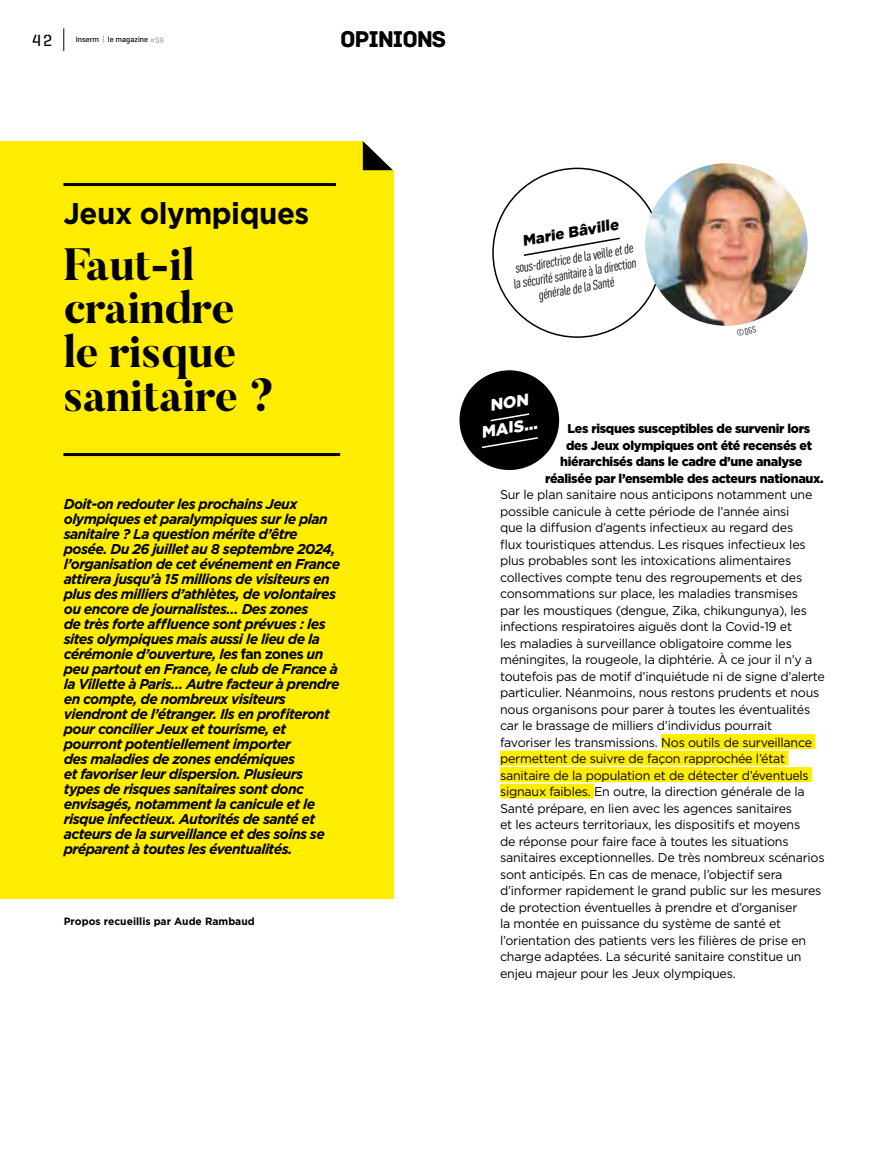
<style>
.page{position:relative;width:893px;height:1149px;background:#fff}
.page>*{position:absolute;margin:0;border:0;box-sizing:border-box;transform-origin:0 0}
._08_OPINIONS_Titre{font:800 45px/43.5px "Butler";letter-spacing:-.015em;color:#000}
._08_OPINIONS_SURTITRE{font:700 30px "Gotham";letter-spacing:-.015em;color:#000}
.t1{font:24px "Archive";letter-spacing:-.05em;color:#000}
.t2{font:500 16.5px "Geogrotesque Stencil A";color:#000}
._08_OPINIONS_Opinion{font:italic 900 16.2px "Gotham";color:#fff}
._000_AFFILIATION_NOM{font:900 15px "Gotham";color:#000}
._08_OPINIONS_Chapeau{font:italic 700 14.25px/15px "Gotham";letter-spacing:-.04em;color:#000}
._000_AFFILIATION_CERCLE{font:condensed 13.5px/15px "DINOT";color:#000;text-align:center}
._05_TC_txt_drapeau{font:12.75px "Gotham";letter-spacing:-.02em;color:#000}
._05_TC_txt_drapeau-2{font:900 12.75px "Gotham";letter-spacing:-.025em;color:#000}
.t3{font:700 10.5px "Gotham";color:#000}
.t4{font:500 7.95px "Geogrotesque Stencil A";color:#000}
.s1{color:#9c9e9f}
.s2{font-style:normal}
</style>
<div class="page">
<div style="left:0;top:141px;width:393px;height:757px;background:#ffed00"></div>
<svg style="left:362px;top:141px;width:32px;height:42px"></svg>
<hr style="left:63px;top:183px;width:273px;height:3px;background:#000">
<hr style="left:63px;top:453px;width:277px;height:3px;background:#000">
<div style="left:661px;top:733px;width:154px;height:15px;background:#ffed00"></div>
<div style="left:500px;top:750px;width:288px;height:15px;background:#ffed00"></div>
<div style="left:500px;top:766px;width:312px;height:15px;background:#ffed00"></div>
<div style="left:500px;top:783px;width:94px;height:15px;background:#ffed00"></div>
<svg style="left:523px;top:237px;width:97px;height:19px"></svg>
<div style="left:459px;top:370px;width:100px;height:100px;background:#000;border-radius:50%"></div>
<img style="left:645px;top:163px;width:163px;height:162px;border-radius:81px">
<svg style="left:482px;top:437px;width:56px;height:12px"></svg>
<svg style="left:63px;top:28px;width:1px;height:23px"></svg>
<svg style="left:490px;top:413px;width:40px;height:9px"></svg>
<p class="t2" style="left:32px;top:30px;width:21px">42</p>
<p class="t4" style="left:76px;top:34px;width:90px">Inserm <span class="s1">|</span> le magazine <span class="s1">#59</span></p>
<h3 class="t1" style="left:340px;top:25px;width:108px">OPINIONS</h3>
<p class="_08_OPINIONS_SURTITRE" style="left:63px;top:194px;width:247px">Jeux olympiques</p>
<p class="_08_OPINIONS_Titre" style="left:63px;top:242px;width:213px">Faut-il craindre le risque sanitaire ?</p>
<p class="_08_OPINIONS_Chapeau" style="left:64px;top:496px;width:278px">Doit-on redouter les prochains Jeux olympiques et paralympiques sur le plan sanitaire ? La question mérite d’être posée. Du 26 juillet au 8 septembre 2024, l’organisation de cet événement en France attirera jusqu’à 15 millions de visiteurs en plus des milliers d’athlètes, de volontaires ou encore de journalistes… Des zones<br>de très forte affluence sont prévues : les sites olympiques mais aussi le lieu de la cérémonie d’ouverture, les <span class="s2">fan zones</span> un peu partout en France, le club de France à la Villette à Paris… Autre facteur à prendre en compte, de nombreux visiteurs viendront de l’étranger. Ils en profiteront pour concilier Jeux et tourisme, et pourront potentiellement importer<br>des maladies de zones endémiques<br>et favoriser leur dispersion. Plusieurs types de risques sanitaires sont donc envisagés, notamment la canicule et le risque infectieux. Autorités de santé et acteurs de la surveillance et des soins se préparent à toutes les éventualités.</p>
<p class="t3" style="left:64px;top:914px;width:192px">Propos recueillis par Aude Rambaud</p>
<p class="_000_AFFILIATION_NOM" style="left:521px;top:230px;width:99px;rotate:-10deg">Marie Bâville</p>
<p class="_000_AFFILIATION_CERCLE" style="left:509px;top:262px;width:126px;rotate:-10deg">sous-directrice de la veille et de la sécurité sanitaire à la direction générale de la Santé</p>
<p class="_08_OPINIONS_Opinion" style="left:479px;top:421px;width:58px;rotate:-10deg">MAIS…</p>
<p class="_05_TC_txt_drapeau-2" style="left:568px;top:419px;width:244px">Les risques susceptibles de survenir lors</p>
<p class="_05_TC_txt_drapeau-2" style="left:566px;top:436px;width:248px">des Jeux olympiques ont été recensés et</p>
<p class="_05_TC_txt_drapeau-2" style="left:560px;top:452px;width:244px">hiérarchisés dans le cadre d’une analyse</p>
<p class="_05_TC_txt_drapeau-2" style="left:545px;top:469px;width:280px">réalisée par l’ensemble des acteurs nationaux.</p>
<p class="_05_TC_txt_drapeau" style="left:500px;top:486px;width:314px">Sur le plan sanitaire nous anticipons notamment une</p>
<p class="_05_TC_txt_drapeau" style="left:500px;top:503px;width:291px">possible canicule à cette période de l’année ainsi</p>
<p class="_05_TC_txt_drapeau" style="left:500px;top:519px;width:295px">que la diffusion d’agents infectieux au regard des</p>
<p class="_05_TC_txt_drapeau" style="left:500px;top:536px;width:307px">flux touristiques attendus. Les risques infectieux les</p>
<p class="_05_TC_txt_drapeau" style="left:500px;top:552px;width:293px">plus probables sont les intoxications alimentaires</p>
<p class="_05_TC_txt_drapeau" style="left:500px;top:569px;width:304px">collectives compte tenu des regroupements et des</p>
<p class="_05_TC_txt_drapeau" style="left:500px;top:585px;width:300px">consommations sur place, les maladies transmises</p>
<p class="_05_TC_txt_drapeau" style="left:500px;top:602px;width:308px">par les moustiques (dengue, Zika, chikungunya), les</p>
<p class="_05_TC_txt_drapeau" style="left:500px;top:618px;width:294px">infections respiratoires aiguës dont la Covid-19 et</p>
<p class="_05_TC_txt_drapeau" style="left:500px;top:635px;width:293px">les maladies à surveillance obligatoire comme les</p>
<p class="_05_TC_txt_drapeau" style="left:500px;top:651px;width:314px">méningites, la rougeole, la diphtérie. À ce jour il n’y a</p>
<p class="_05_TC_txt_drapeau" style="left:500px;top:667px;width:326px">toutefois pas de motif d’inquiétude ni de signe d’alerte</p>
<p class="_05_TC_txt_drapeau" style="left:500px;top:684px;width:321px">particulier. Néanmoins, nous restons prudents et nous</p>
<p class="_05_TC_txt_drapeau" style="left:500px;top:700px;width:312px">nous organisons pour parer à toutes les éventualités</p>
<p class="_05_TC_txt_drapeau" style="left:500px;top:717px;width:273px">car le brassage de milliers d’individus pourrait</p>
<p class="_05_TC_txt_drapeau" style="left:500px;top:733px;width:314px">favoriser les transmissions. Nos outils de surveillance</p>
<p class="_05_TC_txt_drapeau" style="left:500px;top:750px;width:287px">permettent de suivre de façon rapprochée l’état</p>
<p class="_05_TC_txt_drapeau" style="left:500px;top:766px;width:310px">sanitaire de la population et de détecter d’éventuels</p>
<p class="_05_TC_txt_drapeau" style="left:500px;top:783px;width:306px">signaux faibles. En outre, la direction générale de la</p>
<p class="_05_TC_txt_drapeau" style="left:500px;top:799px;width:294px">Santé prépare, en lien avec les agences sanitaires</p>
<p class="_05_TC_txt_drapeau" style="left:500px;top:816px;width:302px">et les acteurs territoriaux, les dispositifs et moyens</p>
<p class="_05_TC_txt_drapeau" style="left:500px;top:832px;width:290px">de réponse pour faire face à toutes les situations</p>
<p class="_05_TC_txt_drapeau" style="left:500px;top:849px;width:326px">sanitaires exceptionnelles. De très nombreux scénarios</p>
<p class="_05_TC_txt_drapeau" style="left:500px;top:865px;width:284px">sont anticipés. En cas de menace, l’objectif sera</p>
<p class="_05_TC_txt_drapeau" style="left:500px;top:882px;width:323px">d’informer rapidement le grand public sur les mesures</p>
<p class="_05_TC_txt_drapeau" style="left:500px;top:898px;width:299px">de protection éventuelles à prendre et d’organiser</p>
<p class="_05_TC_txt_drapeau" style="left:500px;top:915px;width:283px">la montée en puissance du système de santé et</p>
<p class="_05_TC_txt_drapeau" style="left:500px;top:931px;width:308px">l’orientation des patients vers les filières de prise en</p>
<p class="_05_TC_txt_drapeau" style="left:500px;top:948px;width:303px">charge adaptées. La sécurité sanitaire constitue un</p>
<p class="_05_TC_txt_drapeau" style="left:500px;top:964px;width:237px">enjeu majeur pour les Jeux olympiques.</p>
</div>
